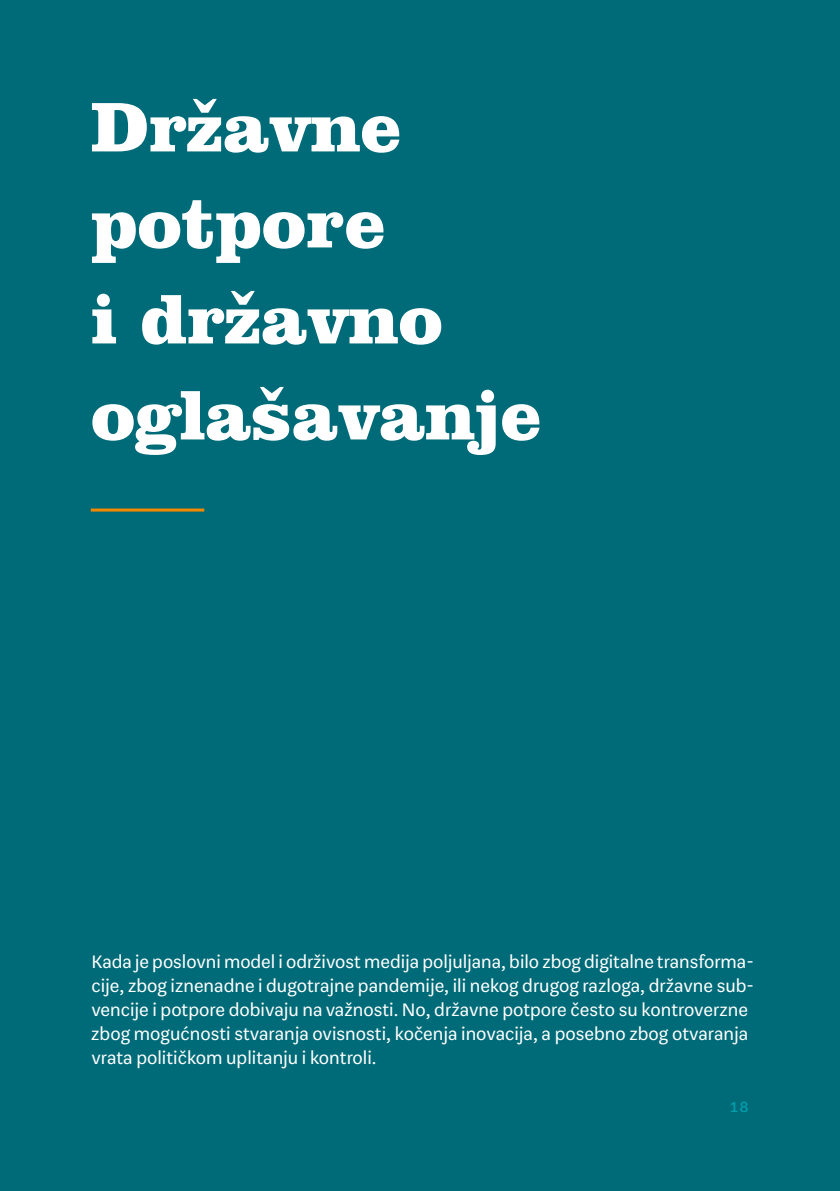
<style>
.page{position:relative;width:840px;height:1191px;background:#fff}
.page>*{position:absolute;margin:0;border:0;box-sizing:border-box;transform-origin:0 0}
.t1{font:900 72px/96px "Clarendon BT";color:#fff}
.t2{font:20px/24px "Mote";color:#fff}
.t3{font:500 16px "Mote";color:#00a0b0}
</style>
<div class="page">
<div style="left:0;top:0;width:839px;height:1191px;background:#006b78"></div>
<hr style="left:91px;top:508px;width:113px;height:3px;background:#f58700">
<h1 class="t1" style="left:91px;top:77px;width:452px">Državne potpore<br>i državno oglašavanje</h1>
<p class="t2" style="left:91px;top:949px;width:664px">Kada je poslovni model i održivost medija poljuljana, bilo zbog digitalne transforma&shy;cije, zbog iznenadne i dugotrajne pandemije, ili nekog drugog razloga, državne sub&shy;vencije i potpore dobivaju na važnosti. No, državne potpore često su kontroverzne zbog mogućnosti stvaranja ovisnosti, kočenja inovacija, a posebno zbog otvaranja vrata političkom uplitanju i kontroli.</p>
<p class="t3" style="left:729px;top:1097px;width:21px">18</p>
</div>
